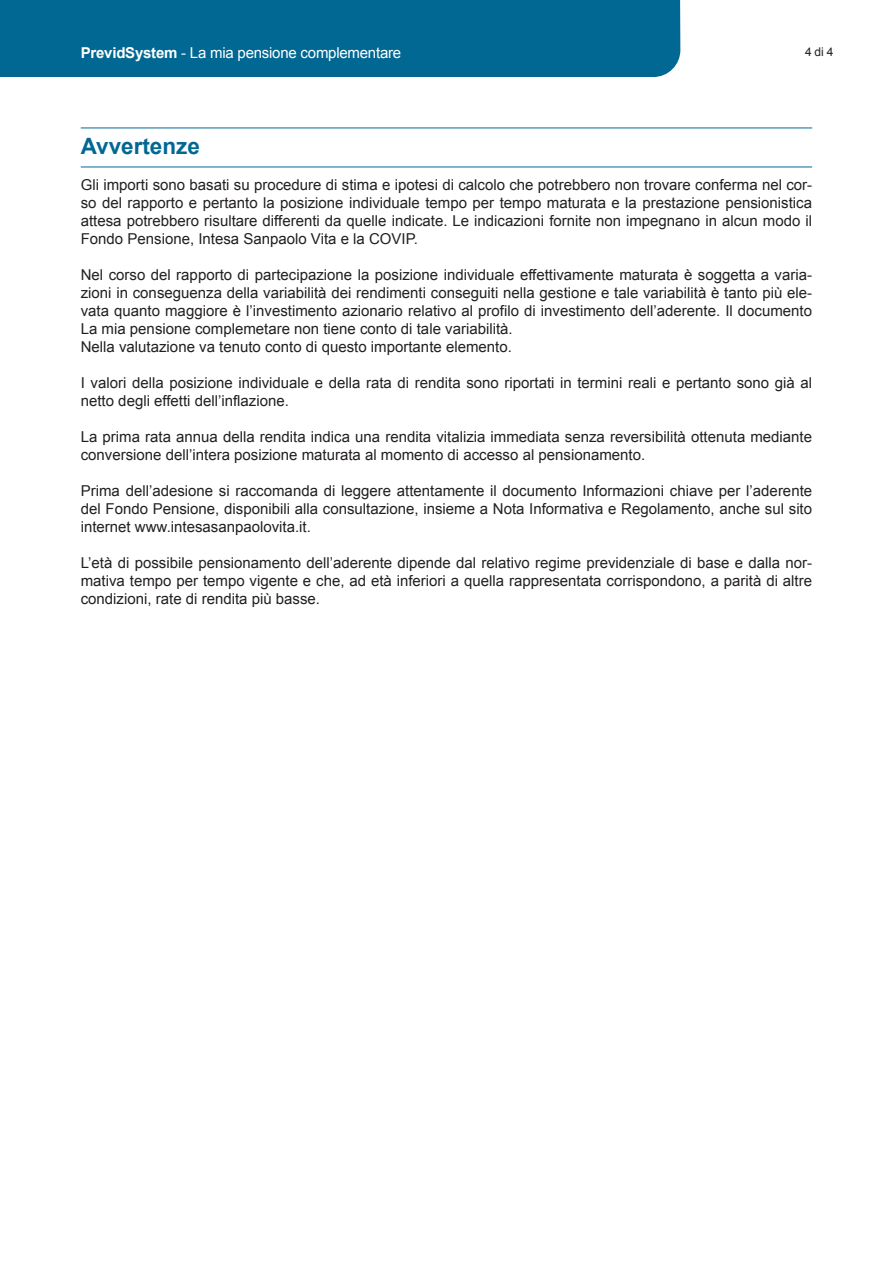
<style>
.page{position:relative;width:893px;height:1263px;background:#fff}
.page>*{position:absolute;margin:0;border:0;box-sizing:border-box;transform-origin:0 0}
.t1{font:700 22.5px "Arial";color:#006893}
.t2{font:15px/18px "Arial";color:#231f20;text-align:justify}
.t3{font:15px "Arial";letter-spacing:-.015em;color:#fff}
.t4{font:12px "Arial";color:#231f20}
.s1{font-weight:700}
</style>
<div class="page">
<div style="left:0;top:0;width:680px;height:76px;background:#006893"></div>
<hr style="left:81px;top:128px;width:731px;height:1px;background:#006893">
<hr style="left:81px;top:167px;width:731px;height:1px;background:#006893">
<p class="t3" style="left:81px;top:43px;width:322px"><span class="s1">PrevidSystem</span> - La mia pensione complementare</p>
<p class="t4" style="left:805px;top:43px;width:30px">4 di 4</p>
<h1 class="t1" style="left:81px;top:131px;width:121px">Avvertenze</h1>
<p class="t2" style="left:81px;top:176px;width:733px">Gli importi sono basati su procedure di stima e ipotesi di calcolo che potrebbero non trovare conferma nel cor&shy;so del rapporto e pertanto la posizione individuale tempo per tempo maturata e la prestazione pensionistica attesa potrebbero risultare differenti da quelle indicate. Le indicazioni fornite non impegnano in alcun modo il Fondo Pensione, Intesa Sanpaolo Vita e la COVIP.</p>
<p class="t2" style="left:81px;top:266px;width:733px;text-align:left">Nel corso del rapporto di partecipazione la posizione individuale effettivamente maturata è soggetta a varia&shy;zioni in conseguenza della variabilità dei rendimenti conseguiti nella gestione e tale variabilità è tanto più ele&shy;vata quanto maggiore è l’investimento azionario relativo al profilo di investimento dell’aderente. Il documento La mia pensione complemetare non tiene conto di tale variabilità.<br>Nella valutazione va tenuto conto di questo importante elemento.</p>
<p class="t2" style="left:81px;top:374px;width:733px">I valori della posizione individuale e della rata di rendita sono riportati in termini reali e pertanto sono già al netto degli effetti dell’inflazione.</p>
<p class="t2" style="left:81px;top:428px;width:733px">La prima rata annua della rendita indica una rendita vitalizia immediata senza reversibilità ottenuta mediante conversione dell’intera posizione maturata al momento di accesso al pensionamento.</p>
<p class="t2" style="left:81px;top:482px;width:733px">Prima dell’adesione si raccomanda di leggere attentamente il documento Informazioni chiave per l’aderente del Fondo Pensione, disponibili alla consultazione, insieme a Nota Informativa e Regolamento, anche sul sito internet www.intesasanpaolovita.it.</p>
<p class="t2" style="left:81px;top:554px;width:733px">L’età di possibile pensionamento dell’aderente dipende dal relativo regime previdenziale di base e dalla nor&shy;mativa tempo per tempo vigente e che, ad età inferiori a quella rappresentata corrispondono, a parità di altre condizioni, rate di rendita più basse.</p>
</div>
